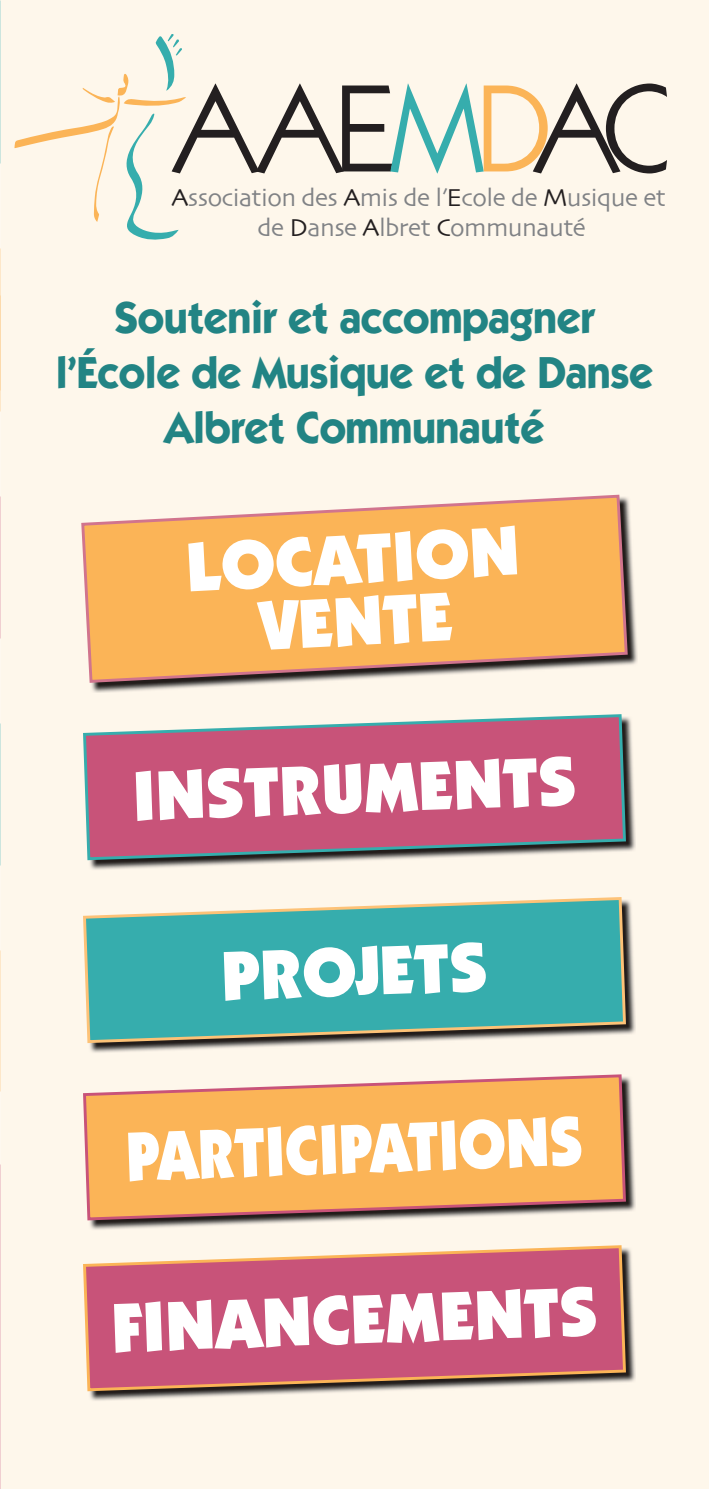
<style>
.page{position:relative;width:709px;height:1489px;background:#fff}
.page>*{position:absolute;margin:0;border:0;box-sizing:border-box;transform-origin:0 0}
.t1{font:125.25px "ITC Kabel Std";letter-spacing:-.08em;color:#231f20}
.t2{font:900 69.5px/62.2px "ITC Kabel Std";color:#fff;text-align:center}
.t3{font:900 69.5px "ITC Kabel Std";color:#fff;scale:.87 1}
.t4{font:700 45px/55px "ITC Kabel Std";letter-spacing:-.01em;color:#228484;text-align:center;scale:.96 1}
.t5{font:25.5px/29.8px "Skia";letter-spacing:-.02em;color:#808285;text-align:center}
.s1{color:#36adad}
.s2{color:#fbb457}
.s3{color:#231f20}
</style>
<div class="page">
<div style="left:0;top:0;width:709px;height:1488px;background:#fef7eb"></div>
<svg style="left:14px;top:34px;width:172px;height:206px"></svg>
<img style="left:91px;top:503px;width:546px;height:189px">
<svg style="left:81px;top:494px;width:548px;height:190px;background:#f1b46a"></svg>
<img style="left:90px;top:717px;width:546px;height:153px">
<svg style="left:83px;top:714px;width:544px;height:147px;background:#bf6583"></svg>
<img style="left:90px;top:1077px;width:546px;height:153px">
<svg style="left:83px;top:1074px;width:544px;height:147px;background:#f0b065"></svg>
<img style="left:90px;top:900px;width:546px;height:152px">
<svg style="left:83px;top:897px;width:544px;height:147px;background:#52afaa"></svg>
<img style="left:90px;top:1248px;width:546px;height:152px">
<svg style="left:83px;top:1245px;width:544px;height:147px;background:#c9657f"></svg>
<h1 class="t1" style="left:174px;top:56px;width:500px">AAE<span class="s1">M</span><span class="s2">D</span>AC</h1>
<p class="t5" style="left:171px;top:185px;width:496px"><span class="s3">A</span>ssociation des <span class="s3">A</span>mis de l’<span class="s3">E</span>cole de <span class="s3">M</span>usique et de <span class="s3">D</span>anse <span class="s3">A</span>lbret <span class="s3">C</span>ommunauté</p>
<p class="t4" style="left:56px;top:290px;width:624px">Soutenir et accompagner l’École de Musique et de Danse<br>Albret Communauté</p>
<h2 class="t2" style="left:185px;top:535px;width:335px;rotate:-3deg">LOCATION<br>VENTE</h2>
<h2 class="t2" style="left:131px;top:764px;width:446px;rotate:-2deg">INSTRUMENTS</h2>
<h2 class="t2" style="left:220px;top:944px;width:268px;rotate:-2deg">PROJETS</h2>
<h2 class="t3" style="left:125px;top:1113px;width:527px;rotate:-2deg">PARTICIPATIONS</h2>
<h2 class="t2" style="left:110px;top:1295px;width:488px;rotate:-2deg">FINANCEMENTS</h2>
</div>
